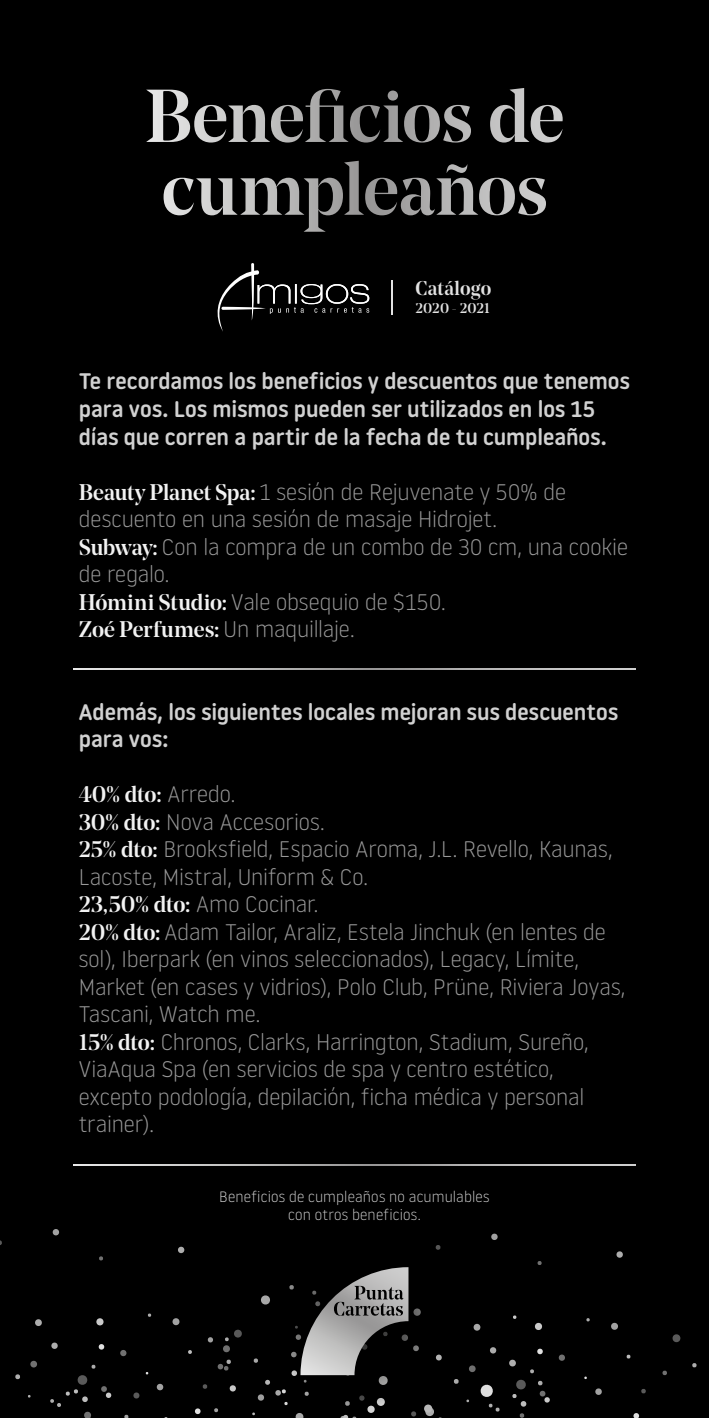
<style>
.page{position:relative;width:709px;height:1418px;background:#fff}
.page>*{position:absolute;margin:0;border:0;box-sizing:border-box;transform-origin:0 0}
.t1{font:300 22.5px/27.5px "Noway Round";color:#999}
.t2{font:500 22.5px/27.5px "Noway Round";color:#d1d1d1}
.t3{font:500 22.5px "Noe Display";color:#f2f2f2}
.t4{font:500 19.75px "Noe Display";letter-spacing:.01em;color:#e2e2e2}
.t5{font:300 15px/17.5px "Noway Round";letter-spacing:.015em;color:#ccc;text-align:center}
.t6{font:500 14px "Noe Display";letter-spacing:.005em;color:#e2e2e2}
.s1{font-family:"Noe Display";font-weight:500;color:#f2f2f2}
.s2{font-family:"Noway Round";font-weight:300;color:#999}
</style>
<div class="page">
<div style="left:0;top:0;width:709px;height:1417px;background:#000"></div>
<svg style="left:91px;top:1364px;width:5px;height:4px"></svg>
<svg style="left:124px;top:1414px;width:5px;height:3px"></svg>
<svg style="left:101px;top:1386px;width:11px;height:12px"></svg>
<svg style="left:51px;top:1342px;width:7px;height:7px"></svg>
<svg style="left:35px;top:1319px;width:7px;height:7px"></svg>
<svg style="left:120px;top:1350px;width:7px;height:6px"></svg>
<svg style="left:98px;top:1344px;width:7px;height:5px"></svg>
<svg style="left:96px;top:1318px;width:8px;height:7px"></svg>
<svg style="left:99px;top:1256px;width:4px;height:4px"></svg>
<svg style="left:15px;top:1374px;width:5px;height:5px"></svg>
<svg style="left:52px;top:1229px;width:7px;height:6px"></svg>
<svg style="left:30px;top:1360px;width:7px;height:7px"></svg>
<svg style="left:672px;top:1334px;width:9px;height:8px"></svg>
<svg style="left:662px;top:1370px;width:5px;height:5px"></svg>
<svg style="left:633px;top:1413px;width:6px;height:4px"></svg>
<svg style="left:692px;top:1363px;width:5px;height:4px"></svg>
<svg style="left:595px;top:1388px;width:7px;height:7px"></svg>
<svg style="left:616px;top:1251px;width:7px;height:7px"></svg>
<svg style="left:586px;top:1318px;width:4px;height:3px"></svg>
<svg style="left:611px;top:1322px;width:7px;height:8px"></svg>
<svg style="left:626px;top:1354px;width:4px;height:4px"></svg>
<svg style="left:641px;top:1389px;width:5px;height:4px"></svg>
<svg style="left:133px;top:1392px;width:7px;height:6px"></svg>
<svg style="left:50px;top:1375px;width:42px;height:43px"></svg>
<svg style="left:217px;top:270px;width:152px;height:62px"></svg>
<hr style="left:251px;top:263px;width:3px;height:57px;background:#fff">
<hr style="left:221px;top:307px;width:45px;height:3px;background:#fff;border-radius:2px">
<hr style="left:391px;top:280px;width:2px;height:35px;background:#e2e2e2">
<svg style="left:146px;top:88px;width:416px;height:54px"></svg>
<svg style="left:73px;top:668px;width:563px;height:1px"></svg>
<svg style="left:73px;top:1164px;width:563px;height:1px"></svg>
<img style="left:158px;top:1164px;width:410px;height:253px">
<svg style="left:252px;top:1267px;width:191px;height:150px"></svg>
<p class="t4" style="left:415px;top:276px;width:77px">Catálogo</p>
<p class="t6" style="left:415px;top:299px;width:76px">2020 - 2021</p>
<p class="t2" style="left:79px;top:367px;width:552px">Te recordamos los beneficios y descuentos que tenemos para vos. Los mismos pueden ser utilizados en los 15 días que corren a partir de la fecha de tu cumpleaños.</p>
<p class="t1" style="left:79px;top:476px;width:551px"><span class="s1">Beauty Planet Spa:</span> 1 sesión de Rejuvenate y 50% de descuento en una sesión de masaje Hidrojet.<br><span class="s1">Subway:</span> Con la compra de un combo de 30 cm, una cookie de regalo.<br><span class="s1">Hómini Studio:</span> Vale obsequio de $150.<br><span class="s1">Zoé Perfumes:</span> Un maquillaje.</p>
<p class="t2" style="left:79px;top:697px;width:541px">Además, los siguientes locales mejoran sus descuentos para vos:</p>
<p class="t3" style="left:79px;top:780px;width:158px">40% dto: <span class="s2">Arredo.</span></p>
<p class="t1" style="left:79px;top:806px;width:548px"><span class="s1">30% dto:</span> Nova Accesorios.<br><span class="s1">25% dto:</span> Brooksfield, Espacio Aroma, J.L. Revello, Kaunas, Lacoste, Mistral, Uniform &amp; Co.<br><span class="s1">23,50% dto:</span> Amo Cocinar.<br><span class="s1">20% dto:</span> Adam Tailor, Araliz, Estela Jinchuk (en lentes de sol), Iberpark (en vinos seleccionados), Legacy, Límite, Market (en cases y vidrios), Polo Club, Prüne, Riviera Joyas, Tascani, Watch me.<br><span class="s1">15% dto:</span> Chronos, Clarks, Harrington, Stadium, Sureño, ViaAqua Spa (en servicios de spa y centro estético, excepto podología, depilación, ficha médica y personal trainer).</p>
<p class="t5" style="left:219px;top:1187px;width:272px">Beneficios de cumpleaños no acumulables con otros beneficios.</p>
</div>
